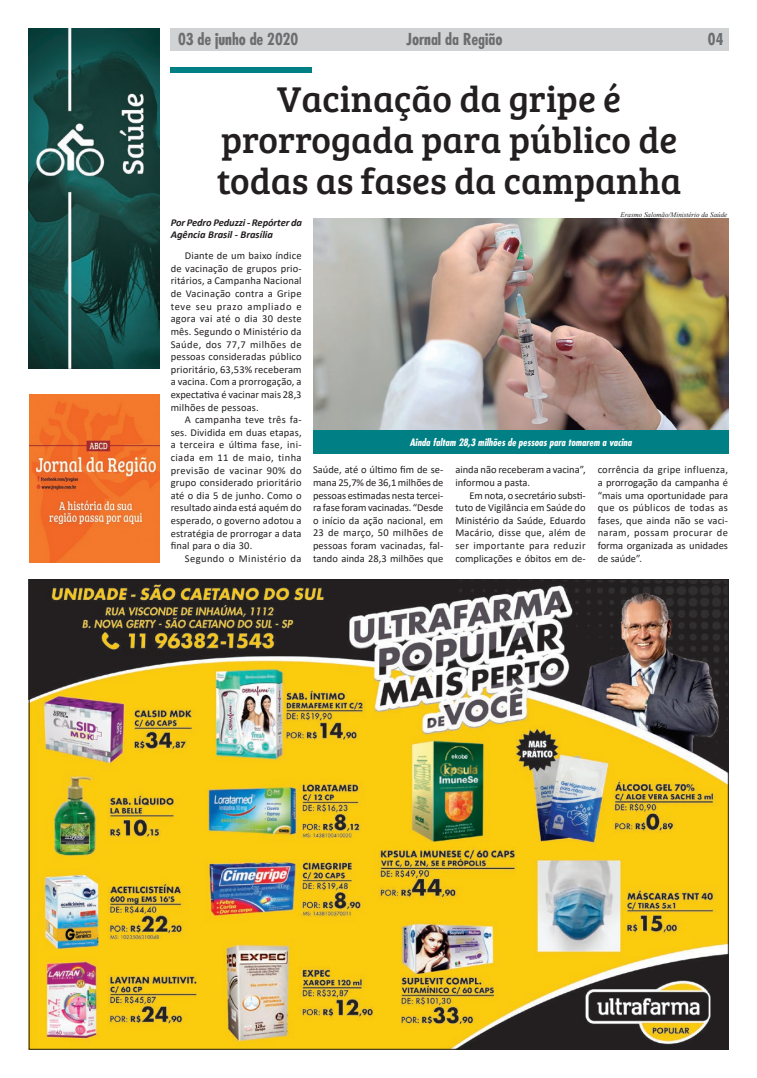
<style>
.page{position:relative;width:757px;height:1078px;background:#fff}
.page>*{position:absolute;margin:0;border:0;box-sizing:border-box;transform-origin:0 0}
.Titulos{font:37px "Bree Serif";color:#231f20}
.Texto{font:700 condensed 16px "Futura";color:#6c6d70}
.Texto-2{font:10.5px/12.6px "Calibri";letter-spacing:.005em;color:#231f20;text-align:justify}
.Texto-3{font:italic 700 10.5px/12.6px "Calibri";letter-spacing:-.01em;color:#231f20}
.Texto-4{font:10.5px "Calibri";letter-spacing:.04em;color:#231f20}
.Legendas_novas{font:italic 700 condensed 10px "Futura";color:#fff}
.Crédito{font:italic 7px "Times New Roman";color:#231f20}
</style>
<div class="page">
<div style="left:170px;top:28px;width:559px;height:23px;background:#d1d2d4"></div>
<img style="left:29px;top:394px;width:131px;height:168px">
<img style="left:31px;top:581px;width:696px;height:466px">
<div style="left:170px;top:67px;width:142px;height:6px;background:#008084"></div>
<img style="left:313px;top:218px;width:416px;height:212px">
<div style="left:313px;top:430px;width:416px;height:24px;background:#008084"></div>
<img style="left:29px;top:28px;width:130px;height:340px">
<p class="Texto" style="left:178px;top:29px;width:122px">03 de junho de 2020</p>
<p class="Texto" style="left:406px;top:29px;width:97px">Jornal da Região</p>
<p class="Texto" style="left:708px;top:29px;width:17px">04</p>
<p class="Titulos" style="left:277px;top:72px;width:345px">Vacinação da gripe é</p>
<p class="Titulos" style="left:221px;top:113px;width:458px">prorrogada para público de</p>
<p class="Titulos" style="left:217px;top:154px;width:466px">todas as fases da campanha</p>
<p class="Crédito" style="left:620px;top:209px;width:108px">Erasmo Salomão/Ministério da Saúde</p>
<p class="Texto-2" style="left:171px;top:249px;width:132px;text-indent:14px">Diante de um baixo índice de vacinação de grupos prio&shy;ritários, a Campanha Nacional de Vacinação contra a Gripe teve seu prazo ampliado e agora vai até o dia 30 deste mês. Segundo o Ministério da Saúde, dos 77,7 milhões de pessoas consideradas público prioritário, 63,53% receberam a vacina. Com a prorrogação, a expectativa é vacinar mais 28,3 milhões de pessoas.</p>
<p class="Texto-2" style="left:171px;top:413px;width:132px;text-indent:14px">A campanha teve três fa&shy;ses. Dividida em duas etapas, a terceira e última fase, ini&shy;ciada em 11 de maio, tinha previsão de vacinar 90% do grupo considerado prioritário até o dia 5 de junho. Como o resultado ainda está aquém do esperado, o governo adotou a estratégia de prorrogar a data final para o dia 30.</p>
<p class="Texto-4" style="left:185px;top:551px;width:118px">Segundo o Ministério da</p>
<p class="Texto-3" style="left:171px;top:215px;width:133px">Por Pedro Peduzzi - Repórter da<br>Agência Brasil - Brasília</p>
<p class="Legendas_novas" style="left:410px;top:435px;width:223px">Ainda faltam 28,3 milhões de pessoas para tomarem a vacina</p>
<p class="Texto-2" style="left:313px;top:463px;width:132px">Saúde, até o último fim de se&shy;mana 25,7% de 36,1 milhões de pessoas estimadas nesta tercei&shy;ra fase foram vacinadas. “Desde o início da ação nacional, em 23 de março, 50 milhões de pessoas foram vacinadas, fal&shy;tando ainda 28,3 milhões que</p>
<p class="Texto-2" style="left:455px;top:463px;width:132px">ainda não receberam a vacina”, informou a pasta.</p>
<p class="Texto-2" style="left:598px;top:463px;width:132px">corrência da gripe influenza, a prorrogação da campanha é “mais uma oportunidade para que os públicos de todas as fases, que ainda não se vaci&shy;naram, possam procurar de forma organizada as unidades de saúde”.</p>
<p class="Texto-2" style="left:455px;top:488px;width:132px;text-indent:14px">Em nota, o secretário substi&shy;tuto de Vigilância em Saúde do Ministério da Saúde, Eduardo Macário, disse que, além de ser importante para reduzir complicações e óbitos em de-</p>
</div>
